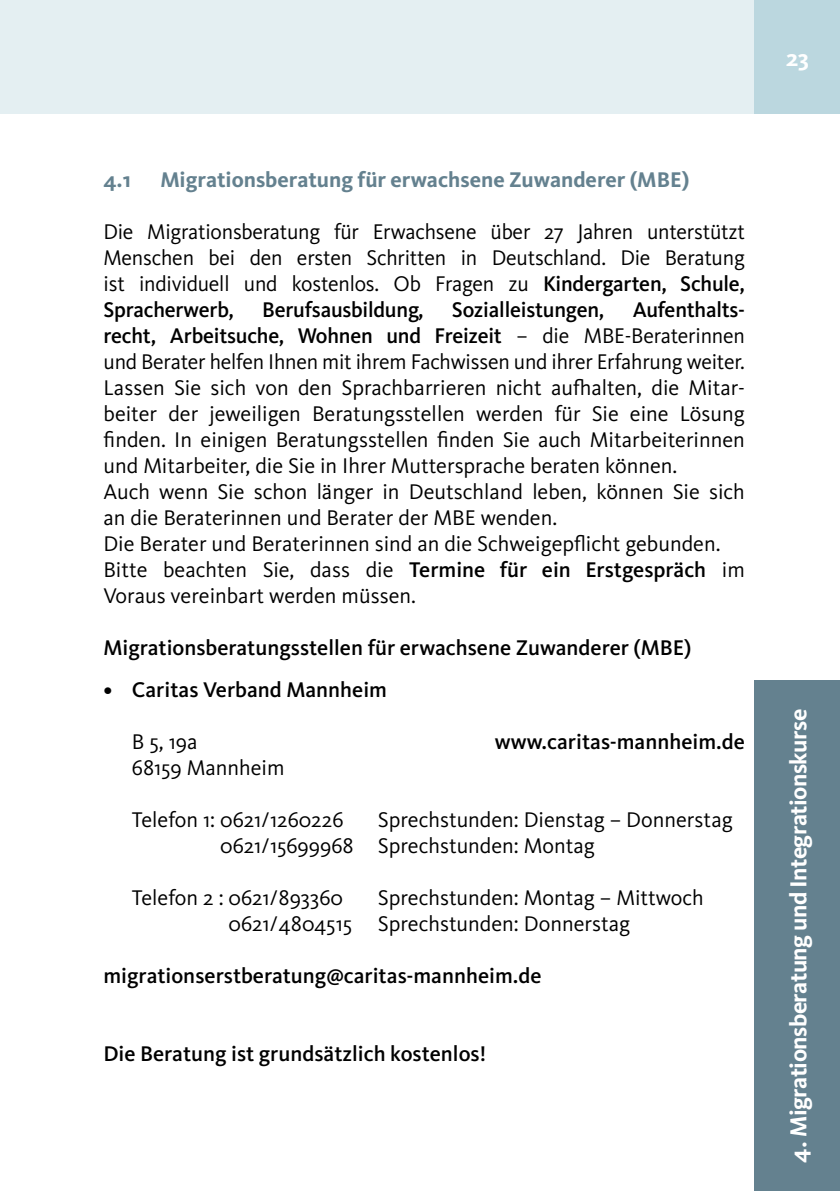
<style>
.page{position:relative;width:840px;height:1191px;background:#fff}
.page>*{position:absolute;margin:0;border:0;box-sizing:border-box;transform-origin:0 0}
.t1{font:700 24px "Kievit Pro";letter-spacing:-.02em;color:#fff}
.t2{font:22px/26px "Kievit Pro";color:#000}
.t3{font:500 22px "Kievit Pro";color:#000}
.t4{font:700 22px "Kievit Pro";color:#64818f}
.s1{font-weight:500}
</style>
<div class="page">
<div style="left:0;top:0;width:839px;height:113px;background:#e4eff2"></div>
<div style="left:754px;top:0;width:85px;height:113px;background:#bbd7df"></div>
<div style="left:754px;top:680px;width:85px;height:511px;background:#64818f"></div>
<p class="t4" style="left:103px;top:166px;width:29px">4.1</p>
<p class="t4" style="left:160px;top:166px;width:530px">Migrationsberatung für erwachsene Zuwanderer (MBE)</p>
<p class="t2" style="left:103px;top:218px;width:642px;text-align:justify">Die Migrationsberatung für Erwachsene über 27 Jahren unterstützt Menschen bei den ersten Schritten in Deutschland. Die Beratung ist individuell und kostenlos. Ob Fragen zu <span class="s1">Kindergarten, Schule, Spracherwerb,</span></p>
<p class="t2" style="left:103px;top:296px;width:642px;text-indent:529px"><span class="s1">Aufenthalts&shy;recht, Arbeitsuche, Wohnen und Freizeit</span> – die MBE-Beraterinnen und Berater helfen Ihnen mit ihrem Fachwissen und ihrer Erfahrung weiter.<br>Lassen Sie sich von den Sprachbarrieren nicht aufhalten, die Mitar&shy;beiter der jeweiligen Beratungsstellen werden für Sie eine Lösung finden. In einigen Beratungsstellen finden Sie auch Mitarbeiterinnen und Mitarbeiter, die Sie in Ihrer Muttersprache beraten können.<br>Auch wenn Sie schon länger in Deutschland leben, können Sie sich an die Beraterinnen und Berater der MBE wenden.<br>Die Berater und Beraterinnen sind an die Schweigepflicht gebunden.<br>Bitte beachten Sie, dass die <span class="s1">Termine für ein Erstgespräch</span> im Voraus vereinbart werden müssen.</p>
<p class="t3" style="left:103px;top:634px;width:589px">Migrationsberatungsstellen für erwachsene Zuwanderer (MBE)</p>
<p class="t3" style="left:103px;top:676px;width:285px">• Caritas Verband Mannheim</p>
<p class="t2" style="left:132px;top:728px;width:67px">B 5, 19a</p>
<p class="t3" style="left:494px;top:728px;width:251px">www.caritas-mannheim.de</p>
<p class="t2" style="left:132px;top:754px;width:154px">68159 Mannheim</p>
<p class="t2" style="left:132px;top:806px;width:213px">Telefon 1: 0621/1260226</p>
<p class="t3" style="left:262px;top:296px;width:163px">Berufsausbildung,</p>
<p class="t3" style="left:451px;top:296px;width:154px">Sozialleistungen,</p>
<p class="t2" style="left:220px;top:806px;width:514px;text-indent:157px">Sprechstunden: Dienstag – Donnerstag<br>0621/15699968 Sprechstunden: Montag</p>
<p class="t2" style="left:132px;top:884px;width:213px">Telefon 2 : 0621/893360</p>
<p class="t2" style="left:228px;top:884px;width:476px;text-indent:149px">Sprechstunden: Montag – Mittwoch<br>0621/4804515 Sprechstunden: Donnerstag</p>
<p class="t3" style="left:103px;top:962px;width:439px">migrationserstberatung@caritas-mannheim.de</p>
<p class="t3" style="left:103px;top:1040px;width:384px">Die Beratung ist grundsätzlich kostenlos!</p>
<p class="t1" style="left:785px;top:43px;width:24px">23</p>
<p class="t1" style="left:783px;top:1162px;width:455px;rotate:-90deg">4. Migrationsberatung und Integrationskurse</p>
</div>
